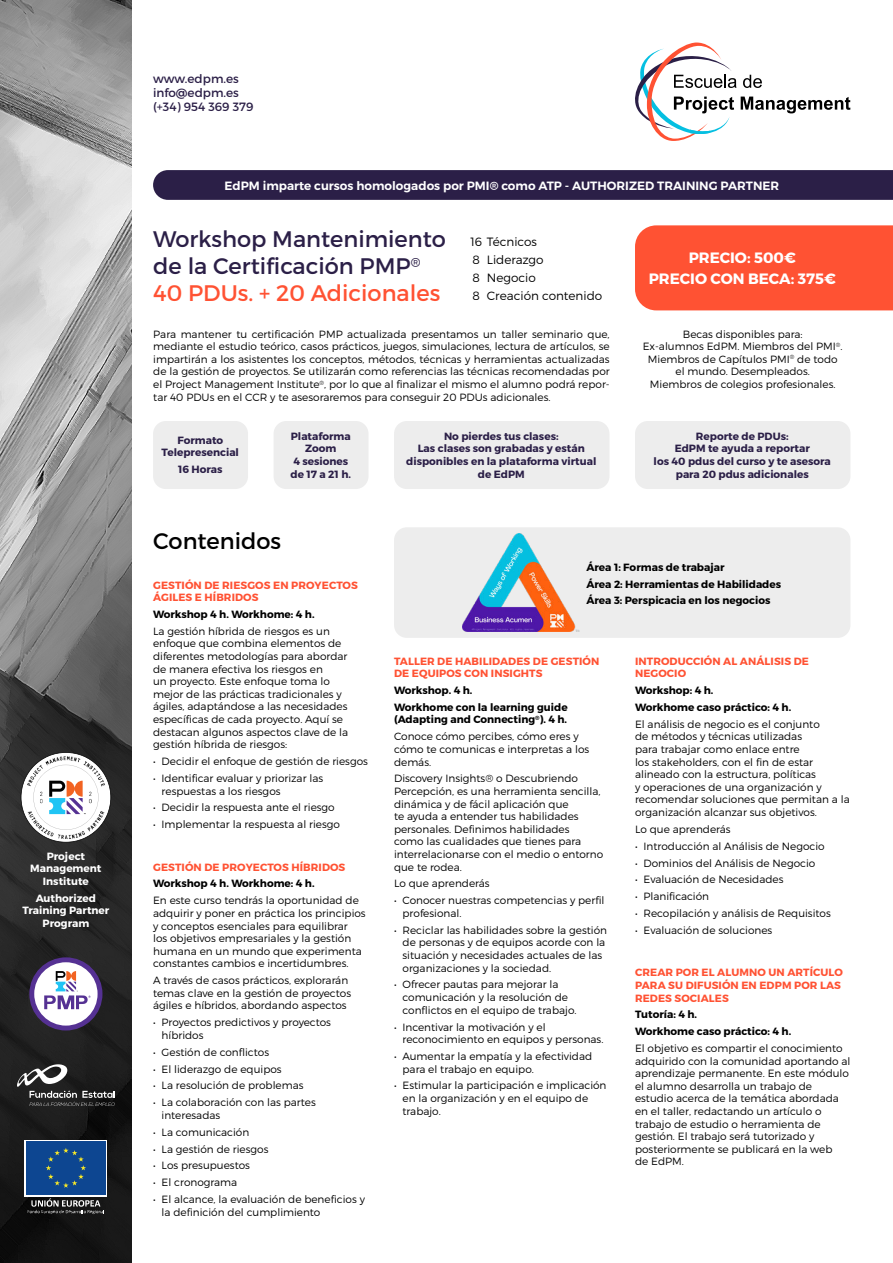
<style>
.page{position:relative;width:893px;height:1263px;background:#fff}
.page>*{position:absolute;margin:0;border:0;box-sizing:border-box;transform-origin:0 0}
.t1{font:22.5px/27px "Montserrat";color:#2b1f47}
.t2{font:22.5px "Montserrat";color:#000}
.t3{font:700 15px/20.7px "Montserrat";color:#fff;text-align:center}
.t4{font:600 12px "Montserrat";color:#fff}
.t5{font:300 12px/18px "Montserrat";color:#000}
.t6{font:12px/14.4px "Montserrat";color:#2b1f47}
.t7{font:300 10.5px/12.6px "Montserrat";color:#000}
.t8{font:700 10.5px/16.8px "Montserrat";color:#000}
.t9{font:700 10.5px/12.6px "Montserrat";color:#2b1f47;text-align:center}
.t10{font:700 10.5px/12.6px "Montserrat";letter-spacing:.01em;color:#ff5233}
.t11{font:700 10.5px/12.6px "Montserrat";color:#fff;text-align:center}
.s1{color:#ff5233}
.s2{font-weight:700}
</style>
<div class="page">
<div style="left:394px;top:527px;width:456px;height:111px;background:#ededed;border-radius:13px"></div>
<img style="left:0;top:0;width:132px;height:1263px">
<svg style="left:17px;top:1064px;width:98px;height:42px;background:#424242"></svg>
<svg style="left:635px;top:43px;width:215px;height:98px"></svg>
<img style="left:20px;top:752px;width:92px;height:91px">
<svg style="left:21px;top:752px;width:90px;height:90px"></svg>
<div style="left:29px;top:957px;width:73px;height:73px;background:#553193;border-radius:50%"></div>
<div style="left:34px;top:962px;width:64px;height:63px;background:#fff;border-radius:50%"></div>
<svg style="left:44px;top:971px;width:46px;height:38px"></svg>
<div style="left:635px;top:225px;width:258px;height:85px;background:#ff5233"></div>
<svg style="left:153px;top:170px;width:740px;height:30px;background:#2e2249"></svg>
<svg style="left:28px;top:1198px;width:77px;height:16px"></svg>
<div style="left:24px;top:1140px;width:83px;height:56px;background:linear-gradient(to right,#0d4691,#0d4691)"></div>
<div style="left:26px;top:1141px;width:80px;height:53px;background:#0d4691"></div>
<svg style="left:46px;top:1148px;width:40px;height:40px"></svg>
<div style="left:153px;top:421px;width:95px;height:68px;background:#ededed;border-radius:13px"></div>
<div style="left:274px;top:421px;width:95px;height:68px;background:#ededed;border-radius:13px"></div>
<div style="left:394px;top:421px;width:215px;height:68px;background:#ededed;border-radius:13px"></div>
<div style="left:635px;top:421px;width:215px;height:68px;background:#ededed;border-radius:13px"></div>
<img style="left:462px;top:533px;width:117px;height:99px">
<p class="t11" style="left:30px;top:849px;width:73px">Project<br>Management<br>Institute</p>
<p class="t11" style="left:22px;top:891px;width:89px">Authorized<br>Training Partner<br>Program</p>
<p class="t6" style="left:153px;top:72px;width:102px">www.edpm.es info@edpm.es (+34) 954 369 379</p>
<p class="t4" style="left:224px;top:181px;width:556px">EdPM imparte cursos homologados por PMI® como ATP - AUTHORIZED TRAINING PARTNER</p>
<h1 class="t1" style="left:153px;top:227px;width:294px">Workshop Mantenimiento de la Certificación PMP<sup>®<br></sup><span class="s1">40 PDUs. + 20 Adicionales</span></h1>
<p class="t5" style="left:470px;top:233px;width:133px">16 Técnicos<br>8 Liderazgo<br>8 Negocio<br>8 Creación contenido</p>
<p class="t7" style="left:153px;top:328px;width:458px;text-align:justify">Para mantener tu certificación PMP actualizada presentamos un taller seminario que, mediante el estudio teórico, casos prácticos, juegos, simulaciones, lectura de artículos, se impartirán a los asistentes los conceptos, métodos, técnicas y herramientas actualizadas de la gestión de proyectos. Se utilizarán como referencias las técnicas recomendadas por el Project Management Institute<sup>®</sup>, por lo que al finalizar el mismo el alumno podrá repor&shy;tar 40 PDUs en el CCR y te asesoraremos para conseguir 20 PDUs adicionales.</p>
<h2 class="t3" style="left:649px;top:247px;width:189px">PRECIO: 500€<br>PRECIO CON BECA: 375€</h2>
<p class="t7" style="left:643px;top:328px;width:201px;text-align:center">Becas disponibles para:<br>Ex-alumnos EdPM. Miembros del PMI<sup>®</sup>.<br>Miembros de Capítulos PMI<sup>®</sup> de todo el mundo. Desempleados.<br>Miembros de colegios profesionales.</p>
<p class="t9" style="left:162px;top:434px;width:79px">Formato<br>Telepresencial</p>
<p class="t9" style="left:178px;top:463px;width:46px">16 Horas</p>
<p class="t9" style="left:291px;top:430px;width:62px">Plataforma<br>Zoom<br>4 sesiones de 17 a 21 h.</p>
<p class="t9" style="left:406px;top:430px;width:192px">No pierdes tus clases:<br>Las clases son grabadas y están disponibles en la plataforma virtual de EdPM</p>
<p class="t9" style="left:654px;top:430px;width:179px">Reporte de PDUs:<br>EdPM te ayuda a reportar<br>los 40 pdus del curso y te asesora para 20 pdus adicionales</p>
<h1 class="t2" style="left:153px;top:532px;width:129px">Contenidos</h1>
<p class="t10" style="left:153px;top:578px;width:206px">GESTIÓN DE RIESGOS EN PROYECTOS<br>ÁGILES E HÍBRIDOS</p>
<p class="t8" style="left:153px;top:606px;width:163px">Workshop 4 h. Workhome: 4 h.</p>
<p class="t7" style="left:153px;top:626px;width:197px">La gestión híbrida de riesgos es un enfoque que combina elementos de diferentes metodologías para abordar de manera efectiva los riesgos en<br>un proyecto. Este enfoque toma lo mejor de las prácticas tradicionales y ágiles, adaptándose a las necesidades específicas de cada proyecto. Aquí se destacan algunos aspectos clave de la gestión híbrida de riesgos:</p>
<p class="t7" style="left:153px;top:756px;width:216px">• Decidir el enfoque de gestión de riesgos</p>
<p class="t7" style="left:162px;top:773px;width:163px;text-indent:-9px">• Identificar evaluar y priorizar las respuestas a los riesgos</p>
<p class="t7" style="left:153px;top:802px;width:183px">• Decidir la respuesta ante el riesgo</p>
<p class="t7" style="left:153px;top:819px;width:188px">• Implementar la respuesta al riesgo</p>
<p class="t10" style="left:153px;top:860px;width:194px">GESTIÓN DE PROYECTOS HÍBRIDOS</p>
<p class="t8" style="left:153px;top:875px;width:163px">Workshop 4 h. Workhome: 4 h.</p>
<p class="t7" style="left:153px;top:895px;width:214px">En este curso tendrás la oportunidad de adquirir y poner en práctica los principios y conceptos esenciales para equilibrar<br>los objetivos empresariales y la gestión humana en un mundo que experimenta constantes cambios e incertidumbres.</p>
<p class="t7" style="left:153px;top:975px;width:200px">A través de casos prácticos, explorarán temas clave en la gestión de proyectos ágiles e híbridos, abordando aspectos</p>
<p class="t7" style="left:162px;top:1017px;width:171px;text-indent:-9px">• Proyectos predictivos y proyectos híbridos</p>
<p class="t7" style="left:153px;top:1046px;width:118px">• Gestión de conflictos</p>
<p class="t7" style="left:153px;top:1063px;width:130px">• El liderazgo de equipos</p>
<p class="t7" style="left:153px;top:1080px;width:152px">• La resolución de problemas</p>
<p class="t7" style="left:162px;top:1097px;width:156px;text-indent:-9px">• La colaboración con las partes interesadas</p>
<p class="t7" style="left:153px;top:1126px;width:98px">• La comunicación</p>
<p class="t7" style="left:153px;top:1143px;width:117px">• La gestión de riesgos</p>
<p class="t7" style="left:153px;top:1160px;width:98px">• Los presupuestos</p>
<p class="t7" style="left:153px;top:1177px;width:86px">• El cronograma</p>
<p class="t7" style="left:162px;top:1194px;width:205px;text-indent:-9px">• El alcance, la evaluación de beneficios y la definición del cumplimiento</p>
<p class="t8" style="left:586px;top:558px;width:196px">Área 1: Formas de trabajar<br>Área 2: Herramientas de Habilidades<br>Área 3: Perspicacia en los negocios</p>
<p class="t10" style="left:394px;top:654px;width:207px">TALLER DE HABILIDADES DE GESTIÓN<br>DE EQUIPOS CON INSIGHTS</p>
<p class="t8" style="left:394px;top:682px;width:175px">Workshop. 4 h.<br>Workhome con la learning guide</p>
<p class="t7" style="left:394px;top:712px;width:186px;line-height:16.8px"><span class="s2">(Adapting and Connecting</span><sup>®</sup><span class="s2">). 4 h.<br></span>Conoce cómo percibes, cómo eres y</p>
<p class="t7" style="left:394px;top:744px;width:197px">cómo te comunicas e interpretas a los demás.</p>
<p class="t7" style="left:394px;top:773px;width:211px">Discovery Insights® o Descubriendo Percepción, es una herramienta sencilla, dinámica y de fácil aplicación que<br>te ayuda a entender tus habilidades personales. Definimos habilidades<br>como las cualidades que tienes para interrelacionarse con el medio o entorno que te rodea.</p>
<p class="t7" style="left:394px;top:878px;width:97px">Lo que aprenderás</p>
<p class="t7" style="left:403px;top:895px;width:203px;text-indent:-9px">• Conocer nuestras competencias y perfil profesional.</p>
<p class="t7" style="left:403px;top:924px;width:206px;text-indent:-9px">• Reciclar las habilidades sobre la gestión de personas y de equipos acorde con la situación y necesidades actuales de las organizaciones y la sociedad.</p>
<p class="t7" style="left:403px;top:979px;width:176px;text-indent:-9px">• Ofrecer pautas para mejorar la comunicación y la resolución de conflictos en el equipo de trabajo.</p>
<p class="t7" style="left:403px;top:1021px;width:202px;text-indent:-9px">• Incentivar la motivación y el reconocimiento en equipos y personas.</p>
<p class="t7" style="left:403px;top:1051px;width:191px;text-indent:-9px">• Aumentar la empatía y la efectividad para el trabajo en equipo.</p>
<p class="t7" style="left:403px;top:1080px;width:205px;text-indent:-9px">• Estimular la participación e implicación en la organización y en el equipo de trabajo.</p>
<p class="t10" style="left:635px;top:654px;width:175px">INTRODUCCIÓN AL ANÁLISIS DE<br>NEGOCIO</p>
<p class="t8" style="left:635px;top:682px;width:158px">Workshop: 4 h.<br>Workhome caso práctico: 4 h.</p>
<p class="t7" style="left:635px;top:718px;width:216px">El análisis de negocio es el conjunto<br>de métodos y técnicas utilizadas<br>para trabajar como enlace entre<br>los stakeholders, con el fin de estar alineado con la estructura, políticas<br>y operaciones de una organización y recomendar soluciones que permitan a la organización alcanzar sus objetivos.</p>
<p class="t7" style="left:635px;top:823px;width:97px">Lo que aprenderás</p>
<p class="t7" style="left:635px;top:840px;width:191px">• Introducción al Análisis de Negocio</p>
<p class="t7" style="left:635px;top:857px;width:182px">• Dominios del Análisis de Negocio</p>
<p class="t7" style="left:635px;top:874px;width:150px">• Evaluación de Necesidades</p>
<p class="t7" style="left:635px;top:891px;width:76px">• Planificación</p>
<p class="t7" style="left:635px;top:908px;width:197px">• Recopilación y análisis de Requisitos</p>
<p class="t7" style="left:635px;top:925px;width:139px">• Evaluación de soluciones</p>
<p class="t10" style="left:635px;top:966px;width:209px">CREAR POR EL ALUMNO UN ARTÍCULO<br>PARA SU DIFUSIÓN EN EDPM POR LAS<br>REDES SOCIALES</p>
<p class="t8" style="left:635px;top:1006px;width:158px">Tutoría: 4 h.<br>Workhome caso práctico: 4 h.</p>
<p class="t7" style="left:635px;top:1043px;width:217px">El objetivo es compartir el conocimiento adquirido con la comunidad aportando al aprendizaje permanente. En este módulo el alumno desarrolla un trabajo de estudio acerca de la temática abordada en el taller, redactando un artículo o trabajo de estudio o herramienta de gestión. El trabajo será tutorizado y posteriormente se publicará en la web<br>de EdPM.</p>
</div>
